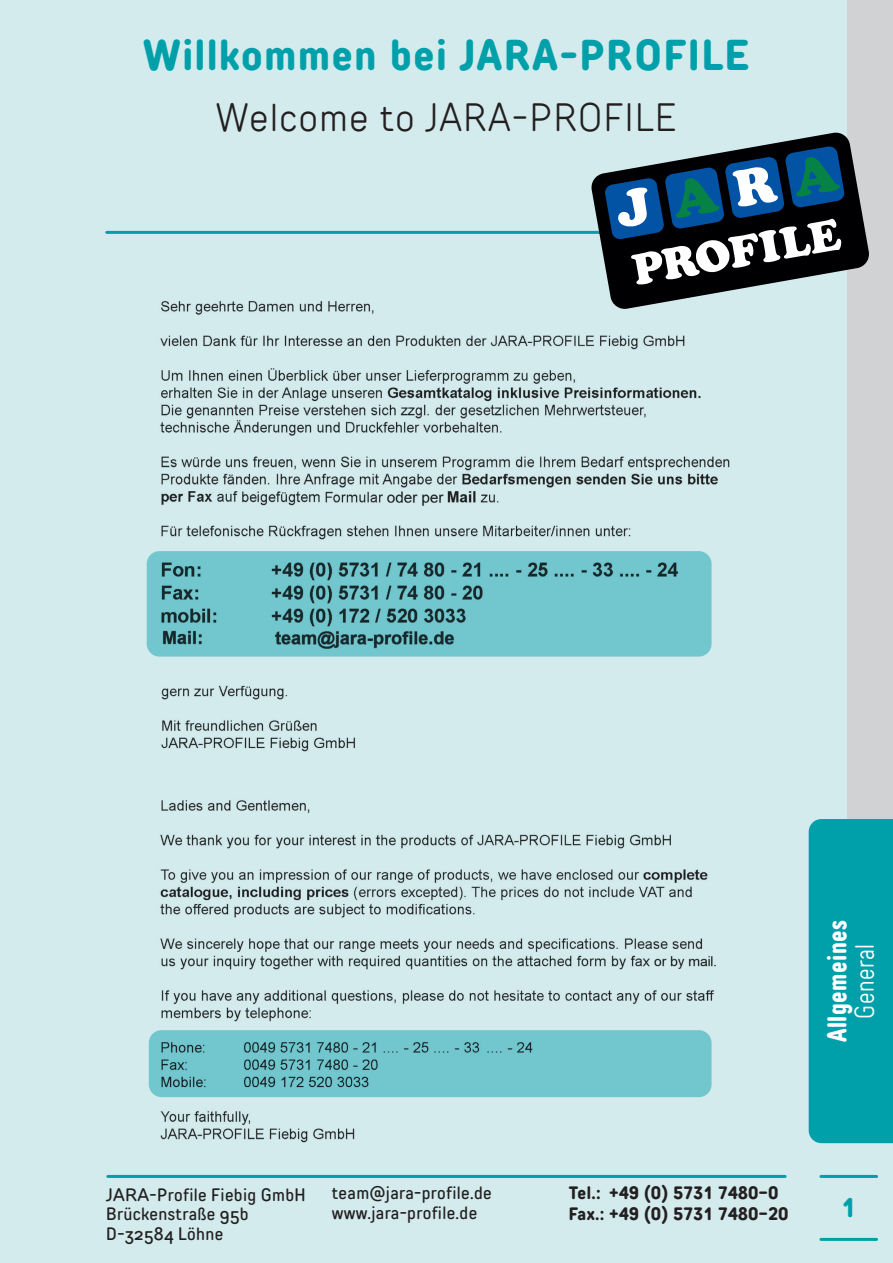
<style>
.page{position:relative;width:893px;height:1263px;background:#d3ebed}
.page>*{position:absolute;margin:0;border:0;box-sizing:border-box;transform-origin:0 0}
.t1{font:51px "Cooper Black Std";color:#fff}
.t2{font:43.5px "Cooper Black Std";color:#fff}
.Headline_D{font:700 condensed 43.2px "TT Rounds Neue";letter-spacing:.04em;color:#00a0aa}
.Headline_GB{font:300 condensed 39.6px "TT Rounds Neue";letter-spacing:.04em;color:#231f20}
.TAB_D{font:700 27px "TT Rounds Neue Comp";letter-spacing:.02em;color:#fff}
.TAB_GB{font:300 27px "TT Rounds Neue Comp";letter-spacing:.02em;color:#fff}
.t3{font:700 condensed 27px "TT Rounds Neue";color:#00a0aa}
.t4{font:500 condensed 18px "TT Rounds Neue";letter-spacing:.02em;color:#231f20}
.t5{font:700 condensed 18px "TT Rounds Neue";letter-spacing:.02em;color:#231f20}
.s1{color:#078246}
.s2{font-stretch:normal}
</style>
<div class="page">
<div style="left:848px;top:0;width:45px;height:1124px;background:#d1d2d4"></div>
<hr style="left:107px;top:231px;width:677px;height:3px;background:#00a0aa">
<div style="left:809px;top:819px;width:84px;height:324px;background:#00a0aa"></div>
<img style="left:149px;top:301px;width:581px;height:842px">
<svg style="left:590px;top:131px;width:279px;height:179px"></svg>
<svg style="left:604px;top:146px;width:241px;height:138px;background:#122f4c"></svg>
<hr style="left:821px;top:1238px;width:56px;height:3px;background:#00a0aa">
<hr style="left:821px;top:1175px;width:56px;height:3px;background:#00a0aa">
<hr style="left:108px;top:1175px;width:677px;height:3px;background:#00a0aa">
<p class="Headline_D" style="left:143px;top:26px;width:607px">Willkommen bei JARA-PROFILE</p>
<p class="Headline_GB" style="left:216px;top:92px;width:462px">Welcome to JARA-PROFILE</p>
<p class="t1" style="left:612px;top:180px;width:225px;rotate:-10deg">J<span class="s1">A</span>R<span class="s1">A</span></p>
<p class="t2" style="left:628px;top:244px;width:212px;rotate:-10deg">PROFILE</p>
<p class="t4" style="left:106px;top:1183px;width:201px"><span class="s2">JARA</span>-Profile Fiebig GmbH</p>
<p class="t4" style="left:106px;top:1202px;width:144px">Brückenstraße 95b</p>
<p class="t4" style="left:106px;top:1222px;width:118px">D-32584 Löhne</p>
<p class="t4" style="left:332px;top:1181px;width:162px">team@jara-profile.de</p>
<p class="t4" style="left:332px;top:1201px;width:147px">www.jara-profile.de</p>
<p class="TAB_D" style="left:820px;top:1042px;width:124px;rotate:-90deg">Allgemeines</p>
<p class="TAB_GB" style="left:847px;top:1018px;width:76px;rotate:-90deg">General</p>
<p class="t5" style="left:569px;top:1181px;width:211px">Tel.: +49 (0) 5731 7480-0</p>
<p class="t5" style="left:569px;top:1202px;width:221px">Fax.: +49 (0) 5731 7480-20</p>
<p class="t3" style="left:841px;top:1189px;width:16px">1</p>
</div>
